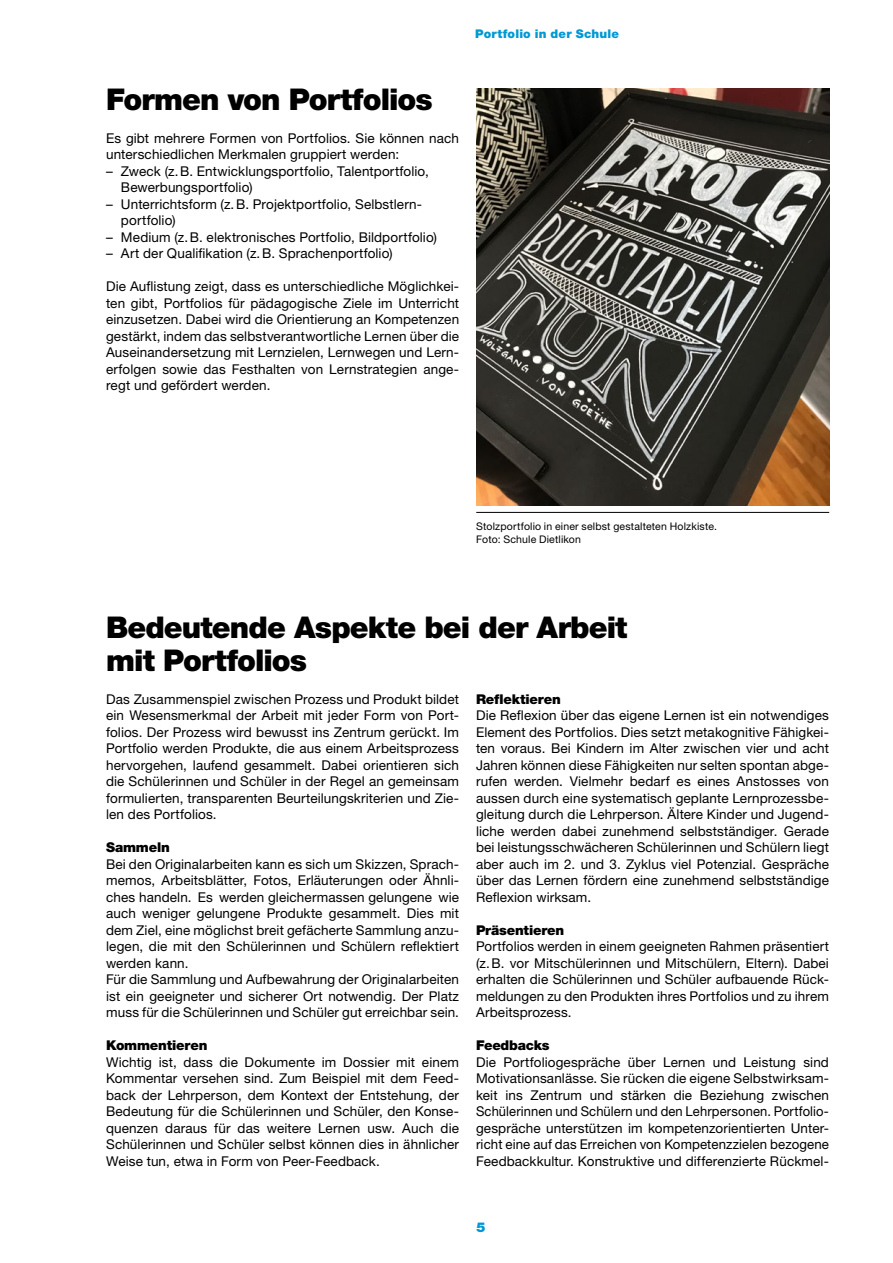
<style>
.page{position:relative;width:893px;height:1263px;background:#fff}
.page>*{position:absolute;margin:0;border:0;box-sizing:border-box;transform-origin:0 0}
.h2_spaltenspanne{font:900 30px/33px "Helvetica Neue LT Std";letter-spacing:-.03em;color:#000}
.t1{font:13.5px/16.5px "Helvetica Neue LT Std";letter-spacing:.01em;color:#000;text-align:justify}
.h9{font:900 13.5px "Helvetica Neue LT Std";letter-spacing:-.015em;color:#000}
.t2{font:900 13.5px "Helvetica Neue LT Std";color:#0099d4}
.t3{font:900 12px "Helvetica Neue LT Std";letter-spacing:.015em;color:#0099d4}
.p_legende{font:10.5px/13.5px "Helvetica Neue LT Std";letter-spacing:.015em;color:#000}
</style>
<div class="page">
<img style="left:476px;top:88px;width:353px;height:418px">
<hr style="left:476px;top:512px;width:353px;height:1px;background:#000">
<p class="t3" style="left:475px;top:27px;width:145px">Portfolio in der Schule</p>
<p class="h2_spaltenspanne" style="left:106px;top:82px;width:328px">Formen von Portfolios</p>
<p class="t1" style="left:106px;top:129px;width:354px">Es gibt mehrere Formen von Portfolios. Sie können nach unterschiedlichen Merkmalen gruppiert werden:</p>
<p class="t1" style="left:121px;top:162px;width:309px;text-indent:-15px">– Zweck (z.B. Entwicklungsportfolio, Talentportfolio,<br>Bewerbungsportfolio)</p>
<p class="t1" style="left:121px;top:195px;width:302px;text-indent:-15px">– Unterrichtsform (z.B. Projektportfolio, Selbstlern&shy;portfolio)</p>
<p class="t1" style="left:106px;top:228px;width:332px">– Medium (z.B. elektronisches Portfolio, Bildportfolio)</p>
<p class="t1" style="left:106px;top:245px;width:288px">– Art der Qualifikation (z.B. Sprachenportfolio)</p>
<p class="t1" style="left:106px;top:278px;width:355px">Die Auflistung zeigt, dass es unterschiedliche Möglichkei&shy;ten gibt, Portfolios für pädagogische Ziele im Unterricht einzusetzen. Dabei wird die Orientierung an Kompetenzen gestärkt, indem das selbstverantwortliche Lernen über die Auseinandersetzung mit Lernzielen, Lernwegen und Lern&shy;erfolgen sowie das Festhalten von Lernstrategien ange&shy;regt und gefördert werden.</p>
<p class="p_legende" style="left:476px;top:519px;width:242px">Stolzportfolio in einer selbst gestalteten Holzkiste.<br>Foto: Schule Dietlikon</p>
<p class="h2_spaltenspanne" style="left:106px;top:610px;width:523px">Bedeutende Aspekte bei der Arbeit mit Portfolios</p>
<p class="t1" style="left:106px;top:690px;width:354px">Das Zusammenspiel zwischen Prozess und Produkt bildet ein Wesensmerkmal der Arbeit mit jeder Form von Port&shy;folios. Der Prozess wird bewusst ins Zentrum gerückt. Im Portfolio werden Produkte, die aus einem Arbeitsprozess hervorgehen, laufend gesammelt. Dabei orientieren sich die Schülerinnen und Schüler in der Regel an gemeinsam formulierten, transparenten Beurteilungskriterien und Zie&shy;len des Portfolios.</p>
<p class="h9" style="left:106px;top:839px;width:65px">Sammeln</p>
<p class="t1" style="left:106px;top:855px;width:354px">Bei den Originalarbeiten kann es sich um Skizzen, Sprach&shy;memos, Arbeitsblätter, Fotos, Erläuterungen oder Ähnli&shy;ches handeln. Es werden gleichermassen gelungene wie auch weniger gelungene Produkte gesammelt. Dies mit dem Ziel, eine möglichst breit gefächerte Sammlung anzu&shy;legen, die mit den Schülerinnen und Schülern reflektiert werden kann.</p>
<p class="t1" style="left:106px;top:971px;width:354px">Für die Sammlung und Aufbewahrung der Originalarbeiten ist ein geeigneter und sicherer Ort notwendig. Der Platz muss für die Schülerinnen und Schüler gut erreichbar sein.</p>
<p class="h9" style="left:106px;top:1037px;width:103px">Kommentieren</p>
<p class="t1" style="left:106px;top:1053px;width:354px">Wichtig ist, dass die Dokumente im Dossier mit einem Kommentar versehen sind. Zum Beispiel mit dem Feed&shy;back der Lehrperson, dem Kontext der Entstehung, der Bedeutung für die Schülerinnen und Schüler, den Konse&shy;quenzen daraus für das weitere Lernen usw. Auch die Schülerinnen und Schüler selbst können dies in ähnlicher Weise tun, etwa in Form von Peer-Feedback.</p>
<p class="h9" style="left:476px;top:691px;width:86px">Reflektieren</p>
<p class="t1" style="left:476px;top:707px;width:354px">Die Reflexion über das eigene Lernen ist ein notwendiges Element des Portfolios. Dies setzt metakognitive Fähigkei&shy;ten voraus. Bei Kindern im Alter zwischen vier und acht Jahren können diese Fähigkeiten nur selten spontan abge&shy;rufen werden. Vielmehr bedarf es eines Anstosses von aussen durch eine systematisch geplante Lernprozessbe&shy;gleitung durch die Lehrperson. Ältere Kinder und Jugend&shy;liche werden dabei zunehmend selbstständiger. Gerade bei leistungsschwächeren Schülerinnen und Schülern liegt aber auch im 2. und 3. Zyklus viel Potenzial. Gespräche über das Lernen fördern eine zunehmend selbstständige Reflexion wirksam.</p>
<p class="h9" style="left:476px;top:922px;width:90px">Präsentieren</p>
<p class="t1" style="left:476px;top:938px;width:354px">Portfolios werden in einem geeigneten Rahmen präsentiert (z.B. vor Mitschülerinnen und Mitschülern, Eltern). Dabei erhalten die Schülerinnen und Schüler aufbauende Rück&shy;meldungen zu den Produkten ihres Portfolios und zu ihrem Arbeitsprozess.</p>
<p class="h9" style="left:476px;top:1037px;width:75px">Feedbacks</p>
<p class="t1" style="left:476px;top:1053px;width:354px">Die Portfoliogespräche über Lernen und Leistung sind Motivationsanlässe. Sie rücken die eigene Selbstwirksam&shy;keit ins Zentrum und stärken die Beziehung zwischen Schülerinnen und Schülern und den Lehrpersonen. Portfolio&shy;gespräche unterstützen im kompetenzorientierten Unter&shy;richt eine auf das Erreichen von Kompetenzzielen bezogene Feedbackkultur. Konstruktive und differenzierte Rückmel-</p>
<p class="t2" style="left:476px;top:1219px;width:11px">5</p>
</div>
